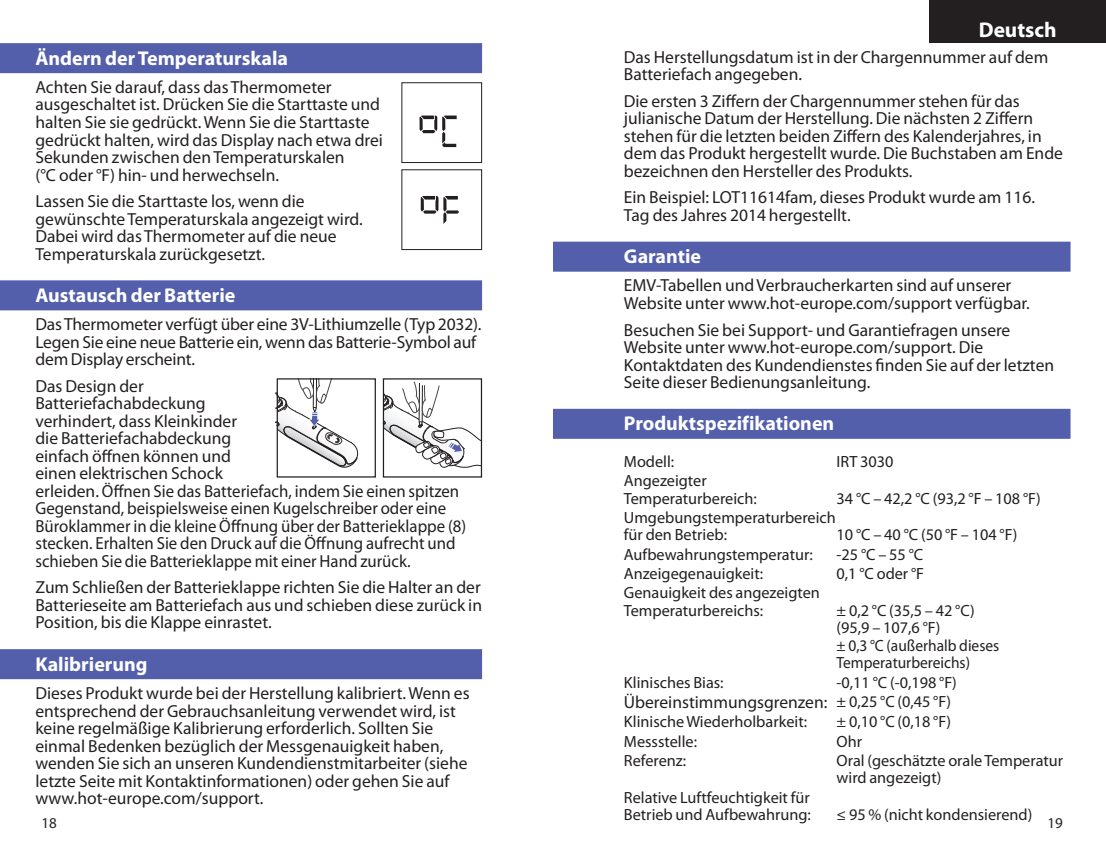
<style>
.page{position:relative;width:1106px;height:851px;background:#fff}
.page>*{position:absolute;margin:0;border:0;box-sizing:border-box;transform-origin:0 0}
.t1{font:700 21.5px "Myriad Pro";color:#fff}
.t2{font:700 20px "Myriad Pro";color:#fff}
.t3{font:17.5px/17.5px "Myriad Pro";color:#231f20}
.t4{font:16.25px/17.5px "Myriad Pro";color:#231f20}
.t5{font:15px "Myriad Pro";color:#231f20}
.s1{font-size:16.25px}
</style>
<div class="page">
<div style="left:929px;top:0;width:177px;height:43px;background:#231f20"></div>
<div style="left:0;top:43px;width:482px;height:30px;background:#545fab"></div>
<div style="left:0;top:280px;width:482px;height:30px;background:#545fab"></div>
<div style="left:0;top:649px;width:482px;height:30px;background:#545fab"></div>
<svg style="left:419px;top:115px;width:38px;height:33px"></svg>
<div style="left:401px;top:82px;width:81px;height:81px;border:1px solid #231f20"></div>
<svg style="left:420px;top:196px;width:39px;height:28px"></svg>
<div style="left:401px;top:169px;width:81px;height:81px;border:1px solid #231f20"></div>
<svg style="left:385px;top:381px;width:95px;height:87px"></svg>
<div style="left:383px;top:378px;width:99px;height:99px;border:1px solid #231f20"></div>
<svg style="left:275px;top:379px;width:83px;height:98px"></svg>
<div style="left:277px;top:378px;width:99px;height:99px;border:1px solid #231f20"></div>
<div style="left:553px;top:241px;width:517px;height:30px;background:#545fab"></div>
<div style="left:553px;top:409px;width:517px;height:30px;background:#545fab"></div>
<p class="t1" style="left:978px;top:16px;width:79px">Deutsch</p>
<p class="t2" style="left:35px;top:45px;width:254px">Ändern der Temperaturskala</p>
<p class="t3" style="left:35px;top:78px;width:349px">Achten Sie darauf, dass das Thermometer ausgeschaltet ist. Drücken Sie die Starttaste und halten Sie sie gedrückt. Wenn Sie die Starttaste gedrückt halten, wird das Display nach etwa drei Sekunden zwischen den Temperaturskalen<br>(°C oder °F) hin- und herwechseln.</p>
<p class="t3" style="left:35px;top:192px;width:329px">Lassen Sie die Starttaste los, wenn die gewünschte Temperaturskala angezeigt wird.<br>Dabei wird das Thermometer auf die neue Temperaturskala zurückgesetzt.</p>
<p class="t2" style="left:35px;top:282px;width:202px">Austausch der Batterie</p>
<p class="t3" style="left:35px;top:315px;width:447px">Das Thermometer verfügt über eine 3V-Lithiumzelle (Typ 2032).<br>Legen Sie eine neue Batterie ein, wenn das Batterie-Symbol auf dem Display erscheint.</p>
<p class="t3" style="left:35px;top:377px;width:432px">Das Design der<br>Batteriefachabdeckung<br>verhindert, dass Kleinkinder<br>die Batteriefachabdeckung<br>einfach öffnen können und<br>einen elektrischen Schock<br>erleiden. Öffnen Sie das Batteriefach, indem Sie einen spitzen Gegenstand, beispielsweise einen Kugelschreiber oder eine Büroklammer in die kleine Öffnung über der Batterieklappe (8) stecken. Erhalten Sie den Druck auf die Öffnung aufrecht und schieben Sie die Batterieklappe mit einer Hand zurück.</p>
<p class="t3" style="left:35px;top:578px;width:448px;text-align:justify">Zum Schließen der Batterieklappe richten Sie die Halter an der Batterieseite am Batteriefach aus und schieben diese zurück in Position, bis die Klappe einrastet.</p>
<p class="t2" style="left:35px;top:650px;width:114px">Kalibrierung</p>
<p class="t3" style="left:35px;top:684px;width:435px">Dieses Produkt wurde bei der Herstellung kalibriert. Wenn es entsprechend der Gebrauchsanleitung verwendet wird, ist keine regelmäßige Kalibrierung erforderlich. Sollten Sie einmal Bedenken bezüglich der Messgenauigkeit haben, wenden Sie sich an unseren Kundendienstmitarbeiter (siehe letzte Seite mit Kontaktinformationen) oder gehen Sie auf www.hot-europe.com/support.</p>
<p class="t3" style="left:624px;top:48px;width:426px">Das Herstellungsdatum ist in der Chargennummer auf dem<br>Batteriefach angegeben.</p>
<p class="t3" style="left:624px;top:92px;width:440px">Die ersten 3 Ziffern der Chargennummer stehen für das julianische Datum der Herstellung. Die nächsten 2 Ziffern stehen für die letzten beiden Ziffern des Kalenderjahres, in dem das Produkt hergestellt wurde. Die Buchstaben am Ende bezeichnen den Hersteller des Produkts.</p>
<p class="t3" style="left:624px;top:188px;width:413px">Ein Beispiel: LOT11614fam, dieses Produkt wurde am 116.<br>Tag des Jahres 2014 hergestellt.</p>
<p class="t2" style="left:624px;top:243px;width:79px">Garantie</p>
<p class="t3" style="left:624px;top:276px;width:407px">EMV-Tabellen und Verbraucherkarten sind auf unserer<br>Website unter www.hot-europe.com/support verfügbar.</p>
<p class="t3" style="left:624px;top:320px;width:432px">Besuchen Sie bei Support- und Garantiefragen unsere Website unter www.hot-europe.com/support. Die Kontaktdaten des Kundendienstes finden Sie auf der letzten Seite dieser Bedienungsanleitung.</p>
<p class="t2" style="left:624px;top:410px;width:212px">Produktspezifikationen</p>
<p class="t4" style="left:624px;top:452px;width:52px">Modell:</p>
<p class="t4" style="left:836px;top:452px;width:58px">IRT 3030</p>
<p class="t4" style="left:624px;top:471px;width:134px">Angezeigter<br>Temperaturbereich:</p>
<p class="t4" style="left:836px;top:489px;width:206px">34 °C – 42,2 °C (93,2 °F – 108 °F)</p>
<p class="t4" style="left:624px;top:508px;width:213px">Umgebungstemperaturbereich für den Betrieb:</p>
<p class="t4" style="left:836px;top:526px;width:182px">10 °C – 40 °C (50 °F – 104 °F)</p>
<p class="t4" style="left:624px;top:545px;width:190px">Aufbewahrungstemperatur:</p>
<p class="t4" style="left:836px;top:545px;width:88px">-25 °C – 55 °C</p>
<p class="t4" style="left:624px;top:564px;width:141px">Anzeigegenauigkeit:</p>
<p class="t4" style="left:836px;top:564px;width:89px">0,1 °C oder °F</p>
<p class="t4" style="left:624px;top:583px;width:198px">Genauigkeit des angezeigten<br>Temperaturbereichs:</p>
<p class="t4" style="left:836px;top:601px;width:164px">± 0,2 °C (35,5 – 42 °C) (95,9 – 107,6 °F)<br>± 0,3 °C (außerhalb dieses<br>Temperaturbereichs)</p>
<p class="t4" style="left:624px;top:673px;width:101px">Klinisches Bias:</p>
<p class="t4" style="left:836px;top:673px;width:122px">-0,11 °C (-0,198 °F)</p>
<p class="t3" style="left:624px;top:693px;width:328px">Übereinstimmungsgrenzen: <span class="s1">± 0,25 °C (0,45 °F)</span></p>
<p class="t4" style="left:624px;top:712px;width:185px">Klinische Wiederholbarkeit:</p>
<p class="t4" style="left:836px;top:712px;width:116px">± 0,10 °C (0,18 °F)</p>
<p class="t4" style="left:624px;top:732px;width:75px">Messstelle:</p>
<p class="t4" style="left:836px;top:732px;width:27px">Ohr</p>
<p class="t4" style="left:624px;top:751px;width:64px">Referenz:</p>
<p class="t4" style="left:836px;top:751px;width:228px">Oral (geschätzte orale Temperatur wird angezeigt)</p>
<p class="t4" style="left:624px;top:788px;width:188px">Relative Luftfeuchtigkeit für<br>Betrieb und Aufbewahrung:</p>
<p class="t4" style="left:836px;top:805px;width:197px">≤ 95 % (nicht kondensierend)</p>
<p class="t5" style="left:41px;top:813px;width:17px">18</p>
<p class="t5" style="left:1047px;top:813px;width:17px">19</p>
</div>
